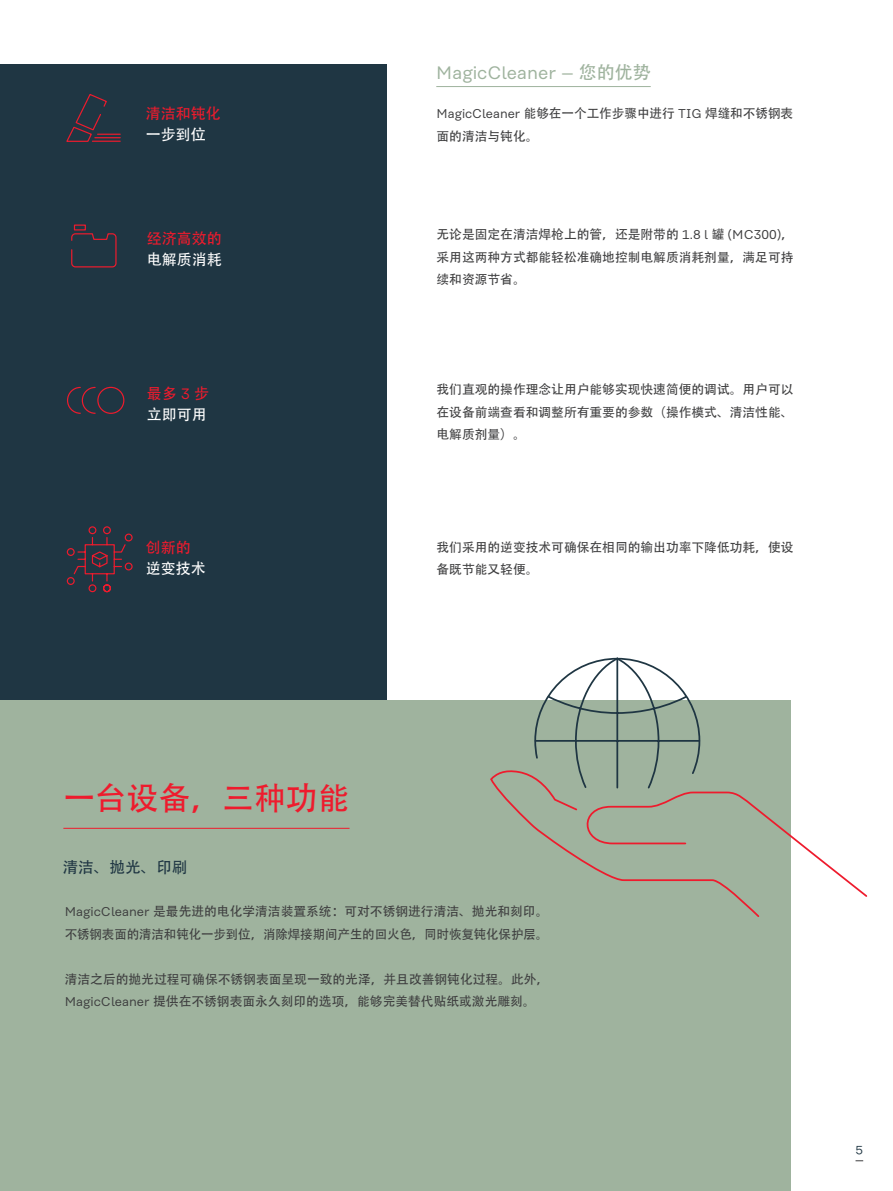
<style>
.page{position:relative;width:893px;height:1191px;background:#fff}
.page>*{position:absolute;margin:0;border:0;box-sizing:border-box;transform-origin:0 0}
.t1{font:31.8px "Adobe Heiti Std";color:#ee1b2d}
.t2{font:18px "Rational Text";color:#9fb39e}
.t3{font:15.6px "Adobe Heiti Std";color:#1f3643}
.t4{font:15px/21px "Adobe Heiti Std";color:#fff}
.t5{font:15px "Adobe Heiti Std";color:#ee1b2d}
.t6{font:12.75px/22.5px "Adobe Heiti Std";color:#3e3e3f}
.t7{font:12px "Rational Text";color:#1f3643}
.s1{font-family:"Adobe Heiti Std"}
.s2{font-family:"Rational Text"}
.s3{color:#ee1b2d}
.s4{font-family:"Rational Text";color:#ee1b2d}
</style>
<div class="page">
<div style="left:0;top:65px;width:387px;height:707px;background:#1f3643"></div>
<div style="left:0;top:700px;width:791px;height:491px;background:#9fb39e"></div>
<div style="left:97px;top:387px;width:27px;height:27px;border:1px solid #ee1b2d;border-radius:50%"></div>
<svg style="left:67px;top:386px;width:29px;height:28px"></svg>
<svg style="left:490px;top:770px;width:378px;height:147px"></svg>
<svg style="left:533px;top:657px;width:168px;height:133px"></svg>
<hr style="left:63px;top:828px;width:287px;height:1px;background:#ee1b2d">
<svg style="left:66px;top:526px;width:67px;height:67px"></svg>
<svg style="left:71px;top:233px;width:46px;height:35px"></svg>
<div style="left:74px;top:224px;width:12px;height:6px;border:1px solid #ee1b2d"></div>
<svg style="left:66px;top:94px;width:54px;height:48px"></svg>
<hr style="left:436px;top:86px;width:215px;height:1px;background:#9fb39e">
<h2 class="t2" style="left:436px;top:62px;width:216px">MagicCleaner – <span class="s1">您的优势</span></h2>
<p class="t5" style="left:146px;top:105px;width:77px">清洁和钝化</p>
<p class="t4" style="left:146px;top:124px;width:62px">一步到位</p>
<p class="t6" style="left:437px;top:103px;width:358px"><span class="s2">MagicCleaner</span> 能够在一个工作步骤中进行 <span class="s2">TIG</span> 焊缝和不锈钢表面的清洁与钝化。</p>
<p class="t5" style="left:147px;top:229px;width:76px">经济高效的</p>
<p class="t4" style="left:147px;top:249px;width:76px">电解质消耗</p>
<p class="t6" style="left:437px;top:223px;width:359px;text-align:justify">无论是固定在清洁焊枪上的管，还是附带的 <span class="s2">1.8 l</span> 罐 <span class="s2">(MC300)</span>，采用这两种方式都能轻松准确地控制电解质消耗剂量，满足可持续和资源节省。</p>
<p class="t4" style="left:147px;top:383px;width:64px"><span class="s3">最多</span> <span class="s4">3</span> <span class="s3">步</span>立即可用</p>
<p class="t6" style="left:437px;top:379px;width:358px;text-align:justify">我们直观的操作理念让用户能够实现快速简便的调试。用户可以在设备前端查看和调整所有重要的参数（操作模式、清洁性能、电解质剂量）。</p>
<p class="t5" style="left:146px;top:539px;width:46px">创新的</p>
<p class="t4" style="left:146px;top:559px;width:62px">逆变技术</p>
<p class="t6" style="left:437px;top:536px;width:358px">我们采用的逆变技术可确保在相同的输出功率下降低功耗，使设备既节能又轻便。</p>
<h1 class="t1" style="left:63px;top:779px;width:288px">一台设备，三种功能</h1>
<p class="t3" style="left:63px;top:858px;width:126px">清洁、抛光、印刷</p>
<p class="t6" style="left:65px;top:900px;width:485px"><span class="s2">MagicCleaner</span> 是最先进的电化学清洁装置系统：可对不锈钢进行清洁、抛光和刻印。不锈钢表面的清洁和钝化一步到位，消除焊接期间产生的回火色，同时恢复钝化保护层。</p>
<p class="t6" style="left:65px;top:968px;width:486px">清洁之后的抛光过程可确保不锈钢表面呈现一致的光泽，并且改善钢钝化过程。此外，<br><span class="s2">MagicCleaner</span> 提供在不锈钢表面永久刻印的选项，能够完美替代贴纸或激光雕刻。</p>
<p class="t7" style="left:855px;top:1142px;width:9px">5</p>
</div>
